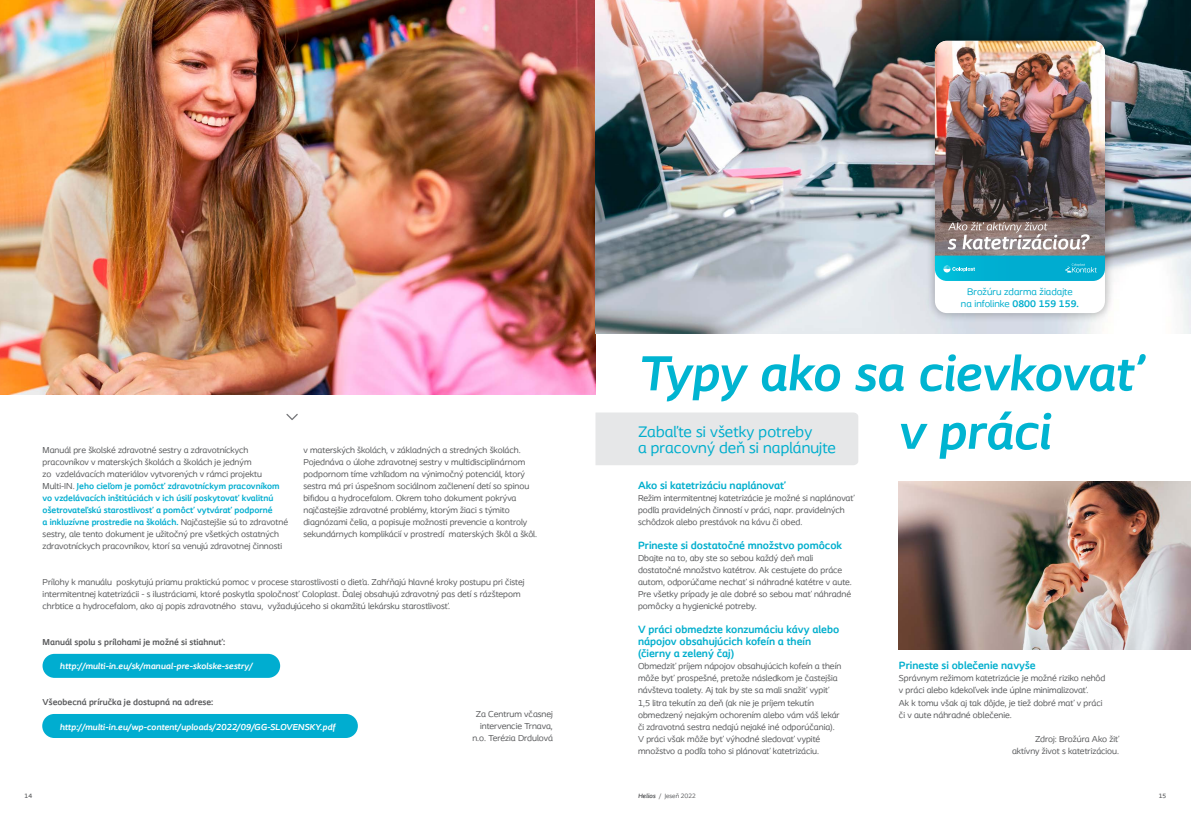
<style>
.page{position:relative;width:1191px;height:823px;background:#fff}
.page>*{position:absolute;margin:0;border:0;box-sizing:border-box;transform-origin:0 0}
.t1{font:italic 700 51.6px/58.4px "Coloplast";letter-spacing:-.01em;color:#00b4d1}
.t2{font:16px/16px "Coloplast";letter-spacing:.005em;color:#00aecd}
.t3{font:700 11px/12px "Coloplast";color:#00aecd}
.t4{font:10px/12px "Coloplast";letter-spacing:.005em;color:#00aecd;text-align:center}
.t5{font:9px/12px "Coloplast";color:#58595b}
.t6{font:italic 700 9px "Coloplast";color:#fff}
.t7{font:700 9px "Coloplast";color:#58595b}
.t8{font:6.5px "Coloplast";color:#58595b}
.t9{font:500 6.5px "Coloplast";color:#58595b}
.s1{font-weight:700;color:#00add0}
.s2{font-weight:700}
.s3{font-weight:700;font-style:italic}
</style>
<div class="page">
<img style="left:899px;top:481px;width:292px;height:168px">
<div style="left:43px;top:653px;width:237px;height:24px;background:#00add0;border-radius:12px"></div>
<div style="left:42px;top:713px;width:316px;height:24px;background:#00add0;border-radius:12px"></div>
<img style="left:0;top:0;width:595px;height:394px">
<div style="left:595px;top:412px;width:263px;height:53px;background:#e6e7e8"></div>
<img style="left:595px;top:0;width:596px;height:333px">
<svg style="left:286px;top:413px;width:12px;height:7px"></svg>
<div style="left:925px;top:31px;width:189px;height:291px;background:#000;opacity:.32"></div>
<div style="left:935px;top:41px;width:170px;height:272px;background:#fff;border-radius:12px"></div>
<img style="left:935px;top:41px;width:170px;height:214px">
<svg style="left:935px;top:255px;width:170px;height:26px;background:#0fb2d2"></svg>
<svg style="left:947px;top:222px;width:142px;height:27px;background:#a69996"></svg>
<p class="t5" style="left:43px;top:444px;width:247px">Manuál pre školské zdravotné sestry a zdravotníckych pracovníkov v materských školách a školách je jedným<br>zo vzdelávacích materiálov vytvorených v rámci projektu Multi-IN. <span class="s1">Jeho cieľom je pomôcť zdravotníckym pracovníkom vo vzdelávacích inštitúciách v ich úsilí poskytovať kvalitnú ošetrovateľskú starostlivosť a pomôcť vytvárať podporné<br>a inkluzívne prostredie na školách.</span> Najčastejšie sú to zdravotné sestry, ale tento dokument je užitočný pre všetkých ostatných zdravotníckych pracovníkov, ktorí sa venujú zdravotnej činnosti</p>
<p class="t5" style="left:303px;top:444px;width:235px">v materských školách, v základných a stredných školách.<br>Pojednáva o úlohe zdravotnej sestry v multidisciplinárnom podpornom tíme vzhľadom na výnimočný potenciál, ktorý sestra má pri úspešnom sociálnom začlenení detí so spinou bifidou a hydrocefalom. Okrem toho dokument pokrýva najčastejšie zdravotné problémy, ktorým žiaci s týmito diagnózami čelia, a popisuje možnosti prevencie a kontroly sekundárnych komplikácií v prostredí materských škôl a škôl.</p>
<p class="t5" style="left:43px;top:576px;width:483px">Prílohy k manuálu poskytujú priamu praktickú pomoc v procese starostlivosti o dieťa. Zahŕňajú hlavné kroky postupu pri čistej intermitentnej katetrizácii - s ilustráciami, ktoré poskytla spoločnosť Coloplast. Ďalej obsahujú zdravotný pas detí s rázštepom chrbtice a hydrocefalom, ako aj popis zdravotného stavu, vyžadujúceho si okamžitú lekársku starostlivosť.</p>
<p class="t7" style="left:43px;top:636px;width:184px">Manuál spolu s prílohami je možné si stiahnuť:</p>
<p class="t6" style="left:60px;top:660px;width:194px">http://multi-in.eu/sk/manual-pre-skolske-sestry/</p>
<p class="t7" style="left:43px;top:696px;width:172px">Všeobecná príručka je dostupná na adrese:</p>
<p class="t6" style="left:60px;top:720px;width:277px">http://multi-in.eu/wp-content/uploads/2022/09/GG-SLOVENSKY.pdf</p>
<p class="t5" style="left:472px;top:708px;width:82px;text-align:right">Za Centrum včasnej intervencie Trnava, n.o. Terézia Drdulová</p>
<p class="t4" style="left:961px;top:285px;width:119px">Brožúru zdarma žiadajte na infolinke <span class="s2">0800 159 159.</span></p>
<h1 class="t1" style="left:897px;top:343px;width:246px;text-indent:-259px">Typy ako sa cievkovať v práci</h1>
<h2 class="t2" style="left:638px;top:423px;width:199px">Zabaľte si všetky potreby<br>a pracovný deň si naplánujte</h2>
<p class="t3" style="left:638px;top:479px;width:149px">Ako si katetrizáciu naplánovať</p>
<p class="t5" style="left:638px;top:492px;width:218px">Režim intermitentnej katetrizácie je možné si naplánovať podľa pravidelných činností v práci, napr. pravidelných schôdzok alebo prestávok na kávu či obed.</p>
<p class="t3" style="left:638px;top:539px;width:206px">Prineste si dostatočné množstvo pomôcok</p>
<p class="t5" style="left:638px;top:552px;width:215px">Dbajte na to, aby ste so sebou každý deň mali dostatočné množstvo katétrov. Ak cestujete do práce autom, odporúčame nechať si náhradné katétre v aute.<br>Pre všetky prípady je ale dobré so sebou mať náhradné pomôcky a hygienické potreby.</p>
<p class="t3" style="left:638px;top:623px;width:203px">V práci obmedzte konzumáciu kávy alebo nápojov obsahujúcich kofeín a theín (čierny a zelený čaj)</p>
<p class="t5" style="left:638px;top:660px;width:205px">Obmedziť príjem nápojov obsahujúcich kofeín a theín môže byť prospešné, pretože následkom je častejšia návšteva toalety. Aj tak by ste sa mali snažiť vypiť 1,5 litra tekutín za deň (ak nie je príjem tekutín obmedzený nejakým ochorením alebo vám váš lekár či zdravotná sestra nedajú nejaké iné odporúčania).<br>V práci však môže byť výhodné sledovať vypité množstvo a podľa toho si plánovať katetrizáciu.</p>
<p class="t3" style="left:899px;top:659px;width:138px">Prineste si oblečenie navyše</p>
<p class="t5" style="left:899px;top:672px;width:208px">Správnym režimom katetrizácie je možné riziko nehôd v práci alebo kdekoľvek inde úplne minimalizovať.<br>Ak k tomu však aj tak dôjde, je tiež dobré mať v práci či v aute náhradné oblečenie.</p>
<p class="t5" style="left:1012px;top:732px;width:109px;text-align:right">Zdroj: Brožúra Ako žiť aktívny život s katetrizáciou.</p>
<p class="t8" style="left:638px;top:791px;width:59px"><span class="s3">Helios</span> / Jeseň 2022</p>
<p class="t9" style="left:25px;top:791px;width:9px">14</p>
<p class="t9" style="left:1158px;top:791px;width:9px">15</p>
</div>
